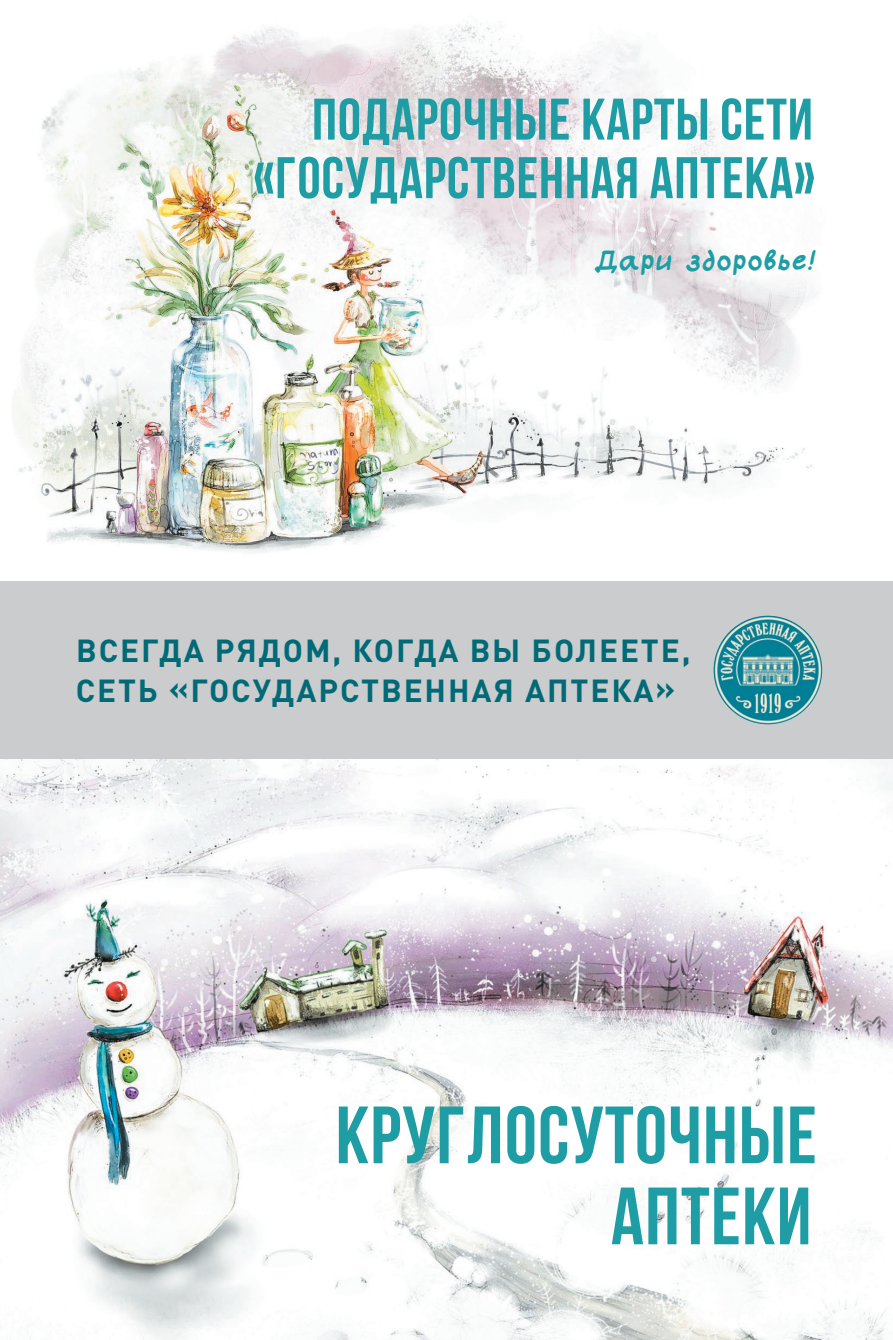
<style>
.page{position:relative;width:893px;height:1340px;background:#fff}
.page>*{position:absolute;margin:0;border:0;box-sizing:border-box;transform-origin:0 0}
.Круглосуточные_аптек{font:700 81px/81px "Bebas Neue";letter-spacing:.015em;color:#1e9da5;text-align:right}
.Круглосуточные_аптек-2{font:700 58.5px/58.5px "Bebas Neue";letter-spacing:.015em;color:#1e9da5;text-align:right}
.Всегда_рядом{font:700 31.5px/40.5px "DIN Pro";letter-spacing:.06em;color:#006a76}
.Слоган{font:27px "Maki Sans";color:#1e9da5}
</style>
<div class="page">
<div style="left:0;top:0;width:893px;height:1339px;background:#cbccce"></div>
<img style="left:0;top:759px;width:893px;height:580px">
<img style="left:0;top:0;width:893px;height:580px">
<img style="left:714px;top:615px;width:108px;height:109px;border-radius:54px">
<p class="Круглосуточные_аптек-2" style="left:254px;top:89px;width:563px">ПОДАРОЧНЫЕ КАРТЫ СЕТИ «ГОСУДАРСТВЕННАЯ АПТЕКА»</p>
<p class="Слоган" style="left:594px;top:246px;width:224px">Дари здоровье!</p>
<p class="Всегда_рядом" style="left:76px;top:629px;width:616px">ВСЕГДА РЯДОМ, КОГДА ВЫ БОЛЕЕТЕ,<br>СЕТЬ «ГОСУДАРСТВЕННАЯ АПТЕКА»</p>
<p class="Круглосуточные_аптек" style="left:336px;top:1093px;width:483px">КРУГЛОСУТОЧНЫЕ<br>АПТЕКИ</p>
</div>
